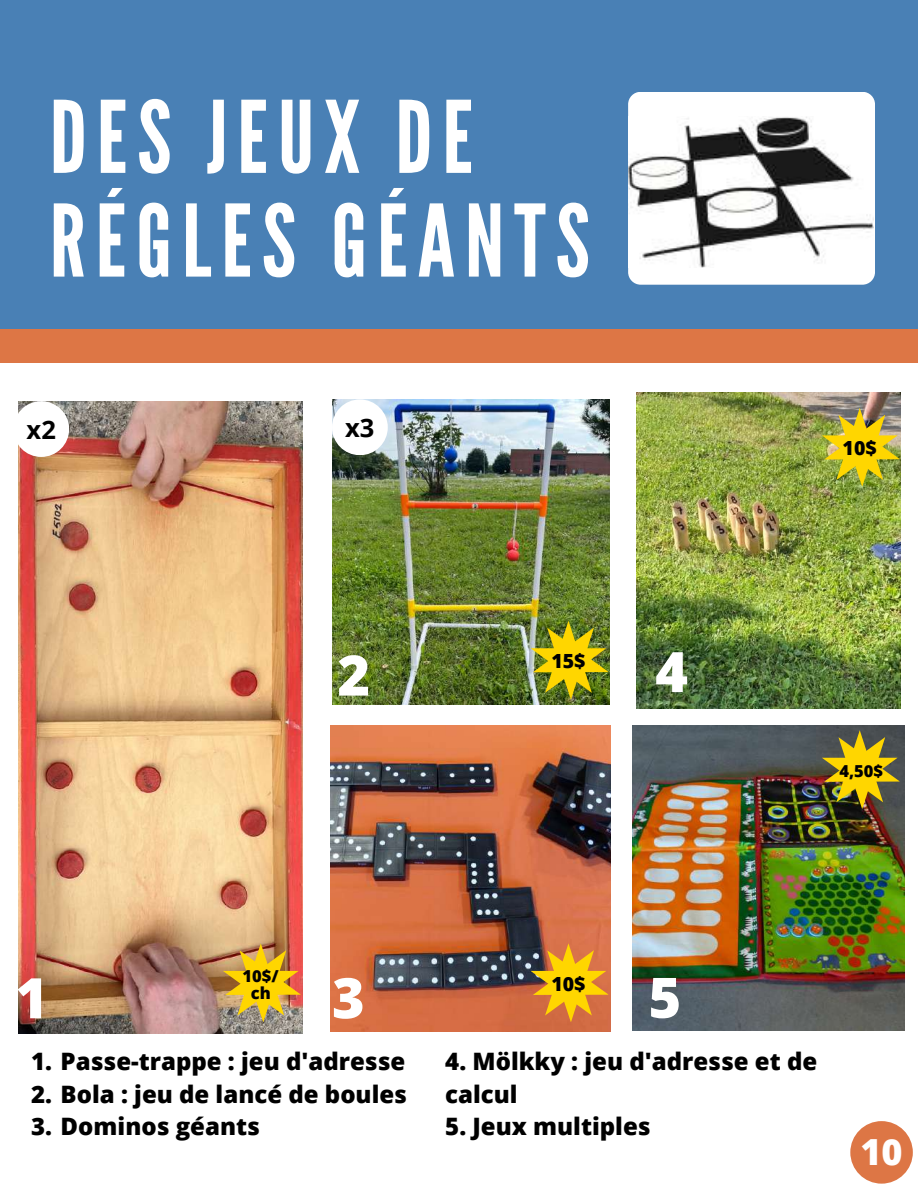
<style>
.page{position:relative;width:918px;height:1188px;background:#fff}
.page>*{position:absolute;margin:0;border:0;box-sizing:border-box;transform-origin:0 0}
.t1{font:99.6px/103.6px "League Gothic";letter-spacing:.1em;color:#fff}
.t2{font:800 55.95px "Open Sans";color:#fff}
.t3{font:800 36px "Open Sans";color:#fff}
.t4{font:700 25.5px "Open Sans";color:#000}
.t5{font:800 24px/32.7px "Open Sans";color:#000}
.t6{font:800 19.5px "Open Sans";color:#000}
.t7{font:800 16.5px/17.4px "Open Sans";color:#000;text-align:center}
</style>
<div class="page">
<div style="left:0;top:130px;width:918px;height:232px;background:#dd7645"></div>
<div style="left:0;top:0;width:918px;height:329px;background:#4980b5"></div>
<img style="left:632px;top:725px;width:273px;height:305px">
<img style="left:331px;top:725px;width:280px;height:306px">
<div style="left:628px;top:92px;width:247px;height:193px;background:#fff;border-radius:13px"></div>
<img style="left:628px;top:117px;width:245px;height:151px">
<img style="left:332px;top:399px;width:278px;height:305px">
<img style="left:531px;top:621px;width:78px;height:79px">
<img style="left:18px;top:401px;width:285px;height:632px">
<img style="left:223px;top:943px;width:78px;height:79px">
<svg style="left:531px;top:943px;width:78px;height:79px;background:#d99529"></svg>
<img style="left:636px;top:392px;width:264px;height:317px">
<img style="left:822px;top:408px;width:78px;height:79px">
<img style="left:822px;top:730px;width:78px;height:79px">
<div style="left:13px;top:401px;width:56px;height:56px;background:#fff;border-radius:50%"></div>
<div style="left:332px;top:399px;width:56px;height:56px;background:#fff;border-radius:50%"></div>
<div style="left:850px;top:1121px;width:63px;height:63px;background:#dd7645;border-radius:50%"></div>
<h1 class="t1" style="left:50px;top:88px;width:542px">DES JEUX DE<br>RÉGLES GÉANTS</h1>
<p class="t4" style="left:27px;top:411px;width:31px">x2</p>
<p class="t4" style="left:345px;top:410px;width:31px">x3</p>
<p class="t6" style="left:843px;top:434px;width:36px">10$</p>
<h2 class="t2" style="left:337px;top:636px;width:34px">2</h2>
<p class="t6" style="left:551px;top:647px;width:36px">15$</p>
<h2 class="t2" style="left:655px;top:632px;width:34px">4</h2>
<p class="t7" style="left:839px;top:762px;width:45px">4,50$</p>
<h2 class="t2" style="left:15px;top:959px;width:34px">1</h2>
<p class="t7" style="left:243px;top:967px;width:38px">10$/ ch</p>
<p class="t6" style="left:551px;top:970px;width:36px">10$</p>
<h2 class="t2" style="left:332px;top:959px;width:34px">3</h2>
<h2 class="t2" style="left:649px;top:958px;width:34px">5</h2>
<p class="t5" style="left:31px;top:1045px;width:376px">1. Passe-trappe : jeu d'adresse</p>
<p class="t5" style="left:31px;top:1077px;width:378px">2. Bola : jeu de lancé de boules</p>
<p class="t5" style="left:31px;top:1110px;width:230px">3. Dominos géants</p>
<p class="t5" style="left:445px;top:1045px;width:373px">4. Mölkky : jeu d'adresse et de calcul</p>
<p class="t5" style="left:445px;top:1110px;width:207px">5. Jeux multiples</p>
<h3 class="t3" style="left:860px;top:1126px;width:44px">10</h3>
</div>
